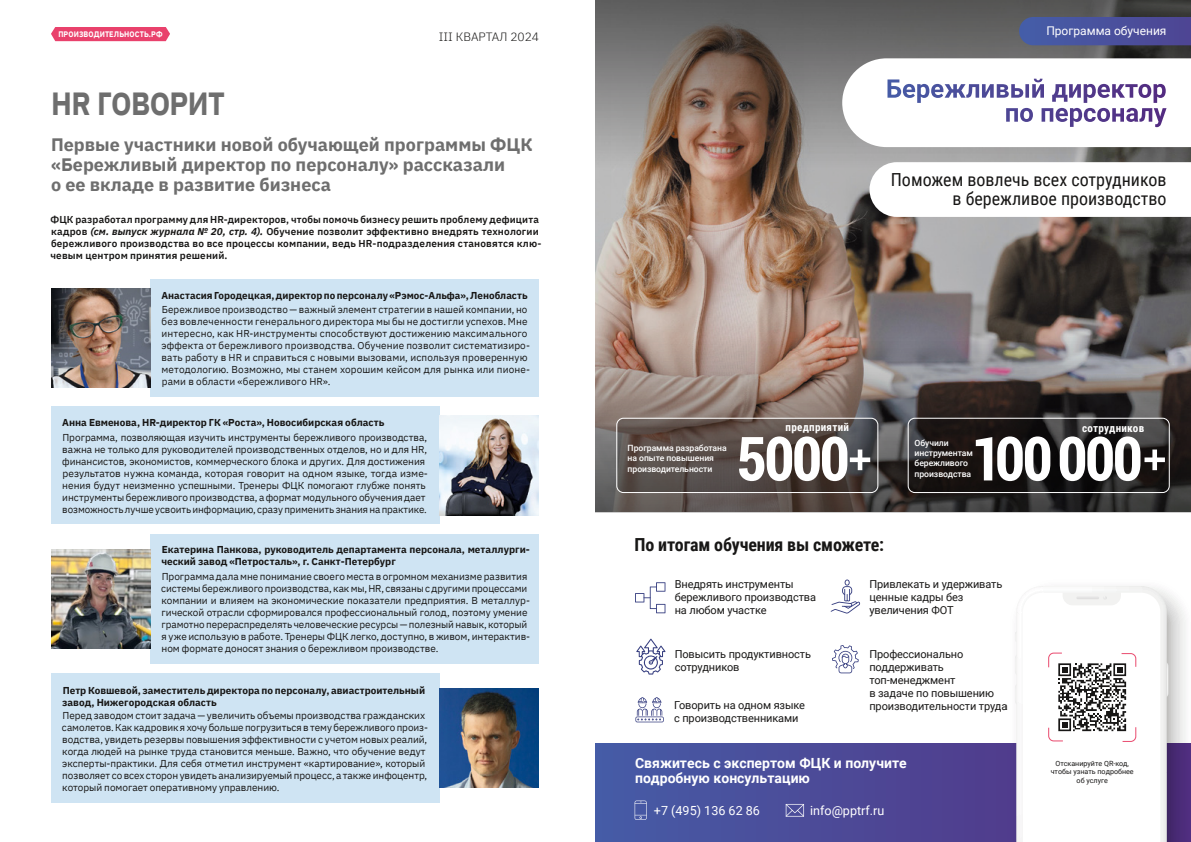
<style>
.page{position:relative;width:1191px;height:842px;background:#fff}
.page>*{position:absolute;margin:0;border:0;box-sizing:border-box;transform-origin:0 0}
.t1{font:700 32px "IBM Plex Sans";letter-spacing:-.025em;color:#6e6e6e;scale:.9 1}
.t2{font:700 18px/20px "IBM Plex Sans";color:#6e6e6e}
.t3{font:18px/19px "Roboto Condensed";color:#181716;text-align:right}
.t4{font:700 18px "Roboto Condensed";letter-spacing:-.01em;color:#181716}
.t5{font:700 14px/15.6px "Roboto";color:#fff}
.t6{font:12.6px "Roboto";color:#fff}
.t7{font:12px "Roboto";color:#fff}
.t8{font:300 12px "IBM Plex Sans";color:#181716}
.t9{font:700 11.1px "Roboto Condensed";letter-spacing:.025em;color:#fff}
.t10{font:11px/13.2px "Roboto";letter-spacing:-.01em;color:#181716}
.t11{font:10px/12px "IBM Plex Sans";letter-spacing:-.005em;color:#181716}
.t12{font:700 10px/12px "IBM Plex Sans";color:#181716}
.t13{font:600 10px/12px "IBM Plex Sans";letter-spacing:.015em;color:#181716}
.t14{font:500 8.6px/10.3px "Roboto";letter-spacing:-.005em;color:#fff}
.t15{font:700 8px "IBM Plex Sans";letter-spacing:.015em;color:#fff;scale:.9 1}
.t16{font:7.2px/8.6px "Roboto";color:#181716;text-align:center}
.s1{font-weight:700;font-style:italic}
</style>
<div class="page">
<svg style="left:595px;top:172px;width:596px;height:161px;background:#87756b"></svg>
<svg style="left:595px;top:0;width:596px;height:171px;background:#746b66"></svg>
<svg style="left:595px;top:333px;width:596px;height:180px;background:#746965"></svg>
<svg style="left:869px;top:162px;width:322px;height:55px"></svg>
<svg style="left:635px;top:582px;width:30px;height:31px"></svg>
<svg style="left:830px;top:579px;width:30px;height:34px"></svg>
<svg style="left:832px;top:645px;width:26px;height:28px"></svg>
<svg style="left:1019px;top:17px;width:172px;height:28px;background:#49519c"></svg>
<svg style="left:636px;top:638px;width:29px;height:36px"></svg>
<svg style="left:595px;top:743px;width:411px;height:99px;background:#4b4c99"></svg>
<svg style="left:1006px;top:592px;width:185px;height:250px"></svg>
<div style="left:1159px;top:661px;width:9px;height:37px;background:#e1e1e0;border-radius:5px"></div>
<svg style="left:1015px;top:586px;width:151px;height:256px"></svg>
<svg style="left:634px;top:800px;width:12px;height:20px"></svg>
<svg style="left:785px;top:804px;width:19px;height:13px"></svg>
<svg style="left:635px;top:697px;width:29px;height:25px"></svg>
<svg style="left:842px;top:58px;width:349px;height:89px"></svg>
<svg style="left:617px;top:418px;width:261px;height:74px;background:#564b47"></svg>
<svg style="left:908px;top:418px;width:261px;height:74px;background:#211d1d"></svg>
<div style="left:616px;top:418px;width:262px;height:75px;border:1px solid #fff;border-radius:7px"></div>
<div style="left:907px;top:418px;width:262px;height:75px;border:1px solid #fff;border-radius:7px"></div>
<svg style="left:739px;top:436px;width:131px;height:45px"></svg>
<svg style="left:975px;top:436px;width:75px;height:45px"></svg>
<svg style="left:1059px;top:436px;width:106px;height:45px"></svg>
<div style="left:150px;top:279px;width:389px;height:118px;background:#cfe4f3"></div>
<div style="left:150px;top:534px;width:389px;height:129px;background:#cfe4f3"></div>
<div style="left:51px;top:407px;width:388px;height:117px;background:#cfe4f3"></div>
<div style="left:51px;top:673px;width:388px;height:130px;background:#cfe4f3"></div>
<img style="left:51px;top:288px;width:99px;height:100px">
<img style="left:439px;top:416px;width:99px;height:99px">
<img style="left:51px;top:549px;width:99px;height:99px">
<img style="left:439px;top:688px;width:99px;height:100px">
<div style="left:51px;top:27px;width:119px;height:14px;background:#e9416c"></div>
<p class="t15" style="left:58px;top:28px;width:117px">ПРОИЗВОДИТЕЛЬНОСТЬ.РФ</p>
<p class="t8" style="left:439px;top:28px;width:102px">III КВАРТАЛ 2024</p>
<h1 class="t1" style="left:51px;top:78px;width:195px">HR ГОВОРИТ</h1>
<h2 class="t2" style="left:51px;top:133px;width:483px">Первые участники новой обучающей программы ФЦК «Бережливый директор по персоналу» рассказали<br>о ее вкладе в развитие бизнеса</h2>
<p class="t13" style="left:50px;top:212px;width:492px">ФЦК разработал программу для HR-директоров, чтобы помочь бизнесу решить проблему дефицита кадров <span class="s1">(см. выпуск журнала № 20, стр. 4).</span> Обучение позволит эффективно внедрять технологии бережливого производства во все процессы компании, ведь HR-подразделения становятся клю&shy;чевым центром принятия решений.</p>
<p class="t12" style="left:161px;top:288px;width:367px">Анастасия Городецкая, директор по персоналу «Рэмос-Альфа», Ленобласть</p>
<p class="t11" style="left:162px;top:303px;width:370px">Бережливое производство — важный элемент стратегии в нашей компании, но без вовлеченности генерального директора мы бы не достигли успехов. Мне интересно, как HR-инструменты способствуют достижению максимального эффекта от бережливого производства. Обучение позволит систематизиро&shy;вать работу в HR и справиться с новыми вызовами, используя проверенную методологию. Возможно, мы станем хорошим кейсом для рынка или пионе&shy;рами в области «бережливого HR».</p>
<p class="t12" style="left:62px;top:415px;width:324px">Анна Евменова, HR-директор ГК «Роста», Новосибирская область</p>
<p class="t11" style="left:62px;top:430px;width:367px">Программа, позволяющая изучить инструменты бережливого производства, важна не только для руководителей производственных отделов, но и для HR, финансистов, экономистов, коммерческого блока и других. Для достижения результатов нужна команда, которая говорит на одном языке, тогда изме&shy;нения будут неизменно успешными. Тренеры ФЦК помогают глубже понять инструменты бережливого производства, а формат модульного обучения дает возможность лучше усвоить информацию, сразу применить знания на практике.</p>
<p class="t12" style="left:161px;top:543px;width:370px">Екатерина Панкова, руководитель департамента персонала, металлурги&shy;ческий завод «Петросталь», г. Санкт-Петербург</p>
<p class="t11" style="left:161px;top:570px;width:370px">Программа дала мне понимание своего места в огромном механизме развития системы бережливого производства, как мы, HR, связаны с другими процессами компании и влияем на экономические показатели предприятия. В металлур&shy;гической отрасли сформировался профессиональный голод, поэтому умение грамотно перераспределять человеческие ресурсы — полезный навык, который я уже использую в работе. Тренеры ФЦК легко, доступно, в живом, интерактив&shy;ном формате доносят знания о бережливом производстве.</p>
<p class="t12" style="left:62px;top:684px;width:364px">Петр Ковшевой, заместитель директора по персоналу, авиастроительный завод, Нижегородская область</p>
<p class="t11" style="left:62px;top:709px;width:367px">Перед заводом стоит задача — увеличить объемы производства гражданских самолетов. Как кадровик я хочу больше погрузиться в тему бережливого произ&shy;водства, увидеть резервы повышения эффективности с учетом новых реалий, когда людей на рынке труда становится меньше. Важно, что обучение ведут эксперты-практики. Для себя отметил инструмент «картирование», который позволяет со всех сторон увидеть анализируемый процесс, а также инфоцентр, который помогает оперативному управлению.</p>
<p class="t7" style="left:1046px;top:23px;width:122px">Программа обучения</p>
<h2 class="t3" style="left:890px;top:170px;width:277px">Поможем вовлечь всех сотрудников в бережливое производство</h2>
<p class="t14" style="left:627px;top:443px;width:101px">Программа разработана на опыте повышения производительности</p>
<p class="t9" style="left:785px;top:419px;width:65px">предприятий</p>
<p class="t14" style="left:914px;top:437px;width:60px">Обучили инструментам бережливого производства</p>
<p class="t9" style="left:1082px;top:421px;width:63px">сотрудников</p>
<h2 class="t4" style="left:634px;top:532px;width:251px">По итогам обучения вы сможете:</h2>
<p class="t10" style="left:674px;top:577px;width:143px">Внедрять инструменты бережливого производства на любом участке</p>
<p class="t10" style="left:869px;top:577px;width:134px">Привлекать и удерживать ценные кадры без увеличения ФОТ</p>
<p class="t10" style="left:674px;top:647px;width:138px">Повысить продуктивность сотрудников</p>
<p class="t10" style="left:869px;top:647px;width:140px">Профессионально поддерживать топ-менеджмент<br>в задаче по повышению производительности труда</p>
<p class="t10" style="left:674px;top:698px;width:132px">Говорить на одном языке с производственниками</p>
<h3 class="t5" style="left:635px;top:754px;width:273px">Свяжитесь с экспертом ФЦК и получите подробную консультацию</h3>
<p class="t6" style="left:654px;top:802px;width:108px">+7 (495) 136 62 86</p>
<p class="t6" style="left:810px;top:802px;width:76px">info@pptrf.ru</p>
<p class="t16" style="left:1050px;top:759px;width:85px">Отсканируйте QR-код, чтобы узнать подробнее об услуге</p>
</div>
